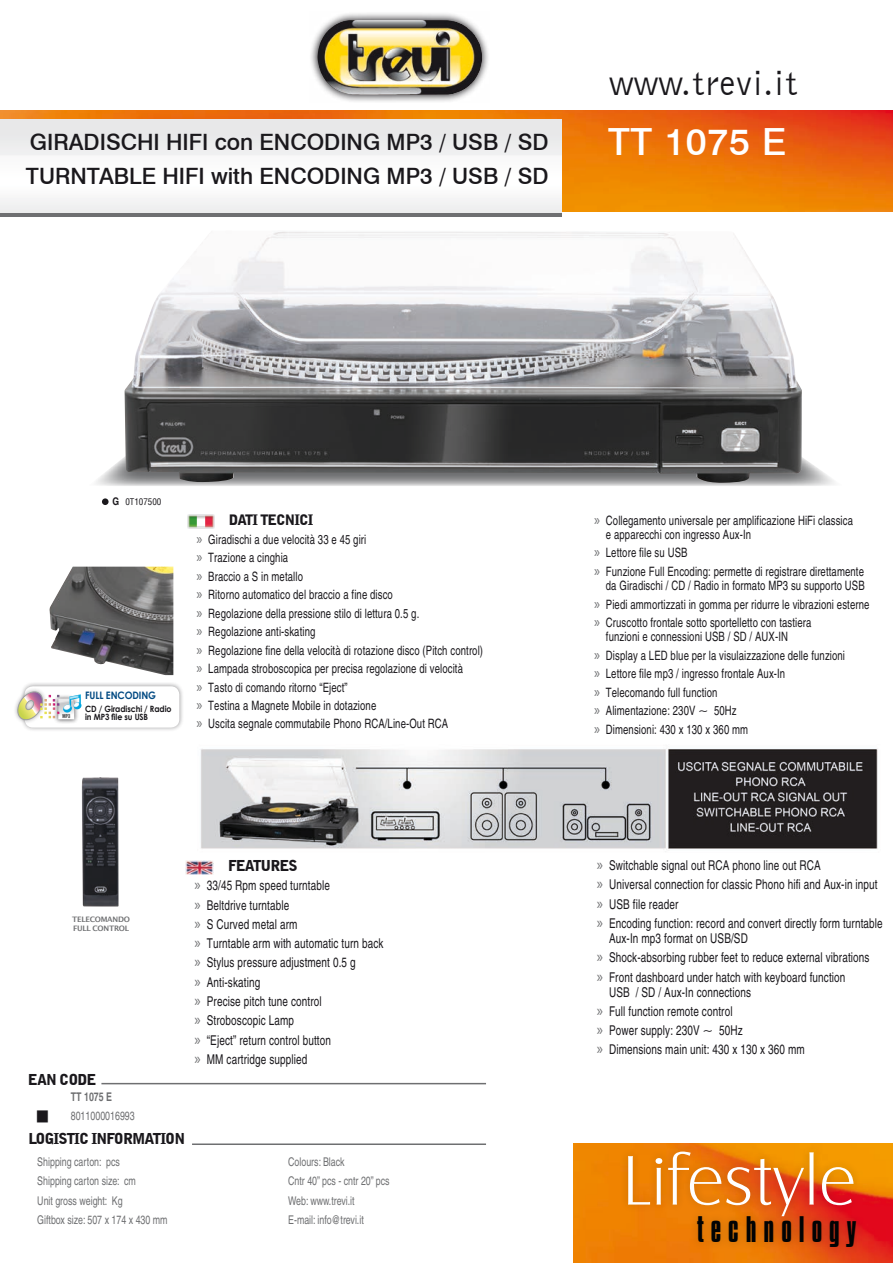
<style>
.page{position:relative;width:893px;height:1263px;background:#fff}
.page>*{position:absolute;margin:0;border:0;box-sizing:border-box;transform-origin:0 0}
.t1{font:72.6px "Castle T Ligh";color:#fff}
.t2{font:500 37.5px "Swiss 721 BT";letter-spacing:.02em;color:#fff}
.t3{font:36px "Bell Gothic BT";letter-spacing:.02em;color:#1a181c}
.t4{font:31.8px "Compacta BT";letter-spacing:.22em;color:#010304}
.t5{font:500 22.5px/34px "Swiss 721 BT";color:#1a181c}
.t6{font:900 15px "Bell Gothic BT";letter-spacing:-.06em;color:#1a181c}
.t7{font:900 14.4px "Bell Gothic BT";letter-spacing:-.06em;color:#1a181c}
.t8{font:condensed 13.5px/19.2px "Helvetica";letter-spacing:.01em;color:#1a181c;scale:.9 1}
.t9{font:condensed 12.9px/18.5px "Helvetica";letter-spacing:.01em;color:#1a181c;scale:.9 1}
.t10{font:condensed 12px/19.2px "Helvetica";color:#6e6f71;scale:.9 1}
.t11{font:700 condensed 12px "Helvetica";color:#6e6f71;scale:.9 1}
.t12{font:700 10.35px "Century Gothic";letter-spacing:-.01em;color:#004982;scale:.91 1}
.t13{font:condensed 9px "Helvetica";color:#1a181c}
.t14{font:700 8.7px/7.9px "Century Gothic";letter-spacing:-.01em;color:#1a181c;scale:.91 1}
.t15{font:600 7.5px/9px "Lucida Sans";letter-spacing:-.03em;color:#707173}
.t16{font:5.7px "Haettenschweiler";color:#595a5b}
.s1{font-weight:700;font-size:10.5px}
.s2{font-family:"Myriad Pro";font-stretch:normal;font-size:15.75px;color:#6e6f71}
.s3{font-family:"Myriad Pro";font-stretch:normal;font-size:16.5px;color:#6e6f71}
.s4{font-family:"Swiss 721 BT"}
</style>
<div class="page">
<img style="left:0;top:111px;width:893px;height:100px">
<svg style="left:311px;top:13px;width:177px;height:89px"></svg>
<img style="left:317px;top:20px;width:165px;height:75px">
<svg style="left:0;top:212px;width:561px;height:5px;background:#878889"></svg>
<div style="left:0;top:119px;width:561px;height:93px;background:#f4f3f4"></div>
<hr style="left:192px;top:1143px;width:294px;height:2px;background:#6e6f71">
<hr style="left:101px;top:1083px;width:385px;height:1px;background:#6e6f71">
<img style="left:573px;top:1143px;width:320px;height:120px">
<div style="left:619px;top:1143px;width:246px;height:113px;background:#1a181c;opacity:.2"></div>
<img style="left:188px;top:515px;width:26px;height:14px">
<img style="left:186px;top:860px;width:27px;height:15px">
<div style="left:102px;top:498px;width:7px;height:7px;background:#1a181c;border-radius:50%"></div>
<svg style="left:96px;top:457px;width:738px;height:29px"></svg>
<div style="left:20px;top:682px;width:164px;height:50px;background:#1a181c;opacity:.4"></div>
<div style="left:25px;top:686px;width:154px;height:41px;background:#fff;border-radius:9px"></div>
<div style="left:13px;top:687px;width:34px;height:37px;background:#1a181c;opacity:.4"></div>
<svg style="left:13px;top:688px;width:68px;height:36px"></svg>
<img style="left:82px;top:777px;width:37px;height:130px">
<img style="left:125px;top:231px;width:677px;height:252px">
<img style="left:50px;top:567px;width:123px;height:108px">
<img style="left:200px;top:748px;width:678px;height:102px">
<h3 class="t3" style="left:609px;top:61px;width:189px">www.trevi.it</h3>
<h3 class="t5" style="left:26px;top:125px;width:524px">GIRADISCHI HIFI con ENCODING MP3 / USB / SD<br>TURNTABLE HIFI with ENCODING MP3 / USB / SD</h3>
<h2 class="t2" style="left:608px;top:119px;width:180px">TT 1075 E</h2>
<p class="t13" style="left:113px;top:496px;width:50px"><span class="s1">G</span> 0T107500</p>
<p class="t16" style="left:62px;top:712px;width:9px">MP3</p>
<p class="t12" style="left:85px;top:688px;width:80px">FULL ENCODING</p>
<p class="t14" style="left:85px;top:705px;width:96px">CD / Giradischi / Radio in MP3 file su USB</p>
<p class="t7" style="left:229px;top:511px;width:86px">DATI TECNICI</p>
<p class="t9" style="left:197px;top:530px;width:320px"><span class="s2">x</span> Giradischi a due velocità 33 e 45 giri<br><span class="s2">x</span> Trazione a cinghia<br><span class="s2">x</span> Braccio a S in metallo<br><span class="s2">x</span> Ritorno automatico del braccio a fine disco<br><span class="s2">x</span> Regolazione della pressione stilo di lettura 0.5 g.<br><span class="s2">x</span> Regolazione anti-skating<br><span class="s2">x</span> Regolazione fine della velocità di rotazione disco (Pitch control) <span class="s2">x</span> Lampada stroboscopica per precisa regolazione di velocità<br><span class="s2">x</span> Tasto di comando ritorno “Eject”<br><span class="s2">x</span> Testina a Magnete Mobile in dotazione<br><span class="s2">x</span> Uscita segnale commutabile Phono RCA/Line-Out RCA</p>
<p class="t15" style="left:72px;top:915px;width:59px">TELECOMANDO<br>FULL CONTROL</p>
<p class="t6" style="left:28px;top:1070px;width:70px">EAN CODE</p>
<p class="t11" style="left:71px;top:1090px;width:47px">TT 1075 E</p>
<p class="t10" style="left:71px;top:1107px;width:73px">8011000016993</p>
<p class="t6" style="left:28px;top:1129px;width:158px">LOGISTIC INFORMATION</p>
<p class="t6" style="left:228px;top:856px;width:71px">FEATURES</p>
<p class="t8" style="left:195px;top:876px;width:211px"><span class="s3">x</span> 33/45 Rpm speed turntable<br><span class="s3">x</span> Beltdrive turntable<br><span class="s3">x</span> S Curved metal arm<br><span class="s3">x</span> Turntable arm with automatic turn back <span class="s3">x</span> Stylus pressure adjustment 0.5 g<br><span class="s3">x</span> Anti-skating<br><span class="s3">x</span> Precise pitch tune control<br><span class="s3">x</span> Stroboscopic Lamp<br><span class="s3">x</span> “Eject” return control button<br><span class="s3">x</span> MM cartridge supplied</p>
<p class="t10" style="left:37px;top:1152px;width:146px">Shipping carton: pcs<br>Shipping carton size: cm<br>Unit gross weight: Kg<br>Giftbox size: 507 x 174 x 430 mm</p>
<p class="t10" style="left:288px;top:1152px;width:114px">Colours: Black<br>Cntr 40” pcs - cntr 20” pcs<br>Web: www.trevi.it<br>E-mail: info@trevi.it</p>
<p class="t9" style="left:606px;top:513px;width:276px;line-height:14.4px;text-indent:-12px"><span class="s2">x</span> Collegamento universale per amplificazione HiFi classica e apparecchi con ingresso Aux-In</p>
<p class="t9" style="left:594px;top:544px;width:301px"><span class="s2">x</span> Lettore file su USB<br><span class="s2">x</span> Funzione Full Encoding: permette di registrare direttamente</p>
<p class="t9" style="left:594px;top:576px;width:307px;text-indent:12px">da Giradischi / CD / Radio in formato MP3 su supporto USB <span class="s2">x</span> Piedi ammortizzati in gomma per ridurre le vibrazioni esterne <span class="s2">x</span> Cruscotto frontale sotto sportelletto con tastiera</p>
<p class="t9" style="left:594px;top:628px;width:280px;text-indent:12px">funzioni e connessioni USB / SD / AUX-IN<br><span class="s2">x</span> Display a LED blue per la visulaizzazione delle funzioni <span class="s2">x</span> Lettore file mp3 / ingresso frontale Aux-In<br><span class="s2">x</span> Telecomando full function<br><span class="s2">x</span> Alimentazione: 230V <span class="s4">~</span> 50Hz<br><span class="s2">x</span> Dimensioni: 430 x 130 x 360 mm</p>
<p class="t8" style="left:597px;top:856px;width:319px"><span class="s3">x</span> Switchable signal out RCA phono line out RCA<br><span class="s3">x</span> Universal connection for classic Phono hifi and Aux-in input <span class="s3">x</span> USB file reader<br><span class="s3">x</span> Encoding function: record and convert directly form turntable</p>
<p class="t8" style="left:597px;top:929px;width:305px;text-indent:12px">Aux-In mp3 format on USB/SD<br><span class="s3">x</span> Shock-absorbing rubber feet to reduce external vibrations <span class="s3">x</span> Front dashboard under hatch with keyboard function</p>
<p class="t8" style="left:597px;top:982px;width:233px;text-indent:12px">USB / SD / Aux-In connections<br><span class="s3">x</span> Full function remote control<br><span class="s3">x</span> Power supply: 230V <span class="s4">~</span> 50Hz<br><span class="s3">x</span> Dimensions main unit: 430 x 130 x 360 mm</p>
<h1 class="t1" style="left:622px;top:1141px;width:236px">Lifestyle</h1>
<h3 class="t4" style="left:697px;top:1211px;width:161px">technology</h3>
</div>
